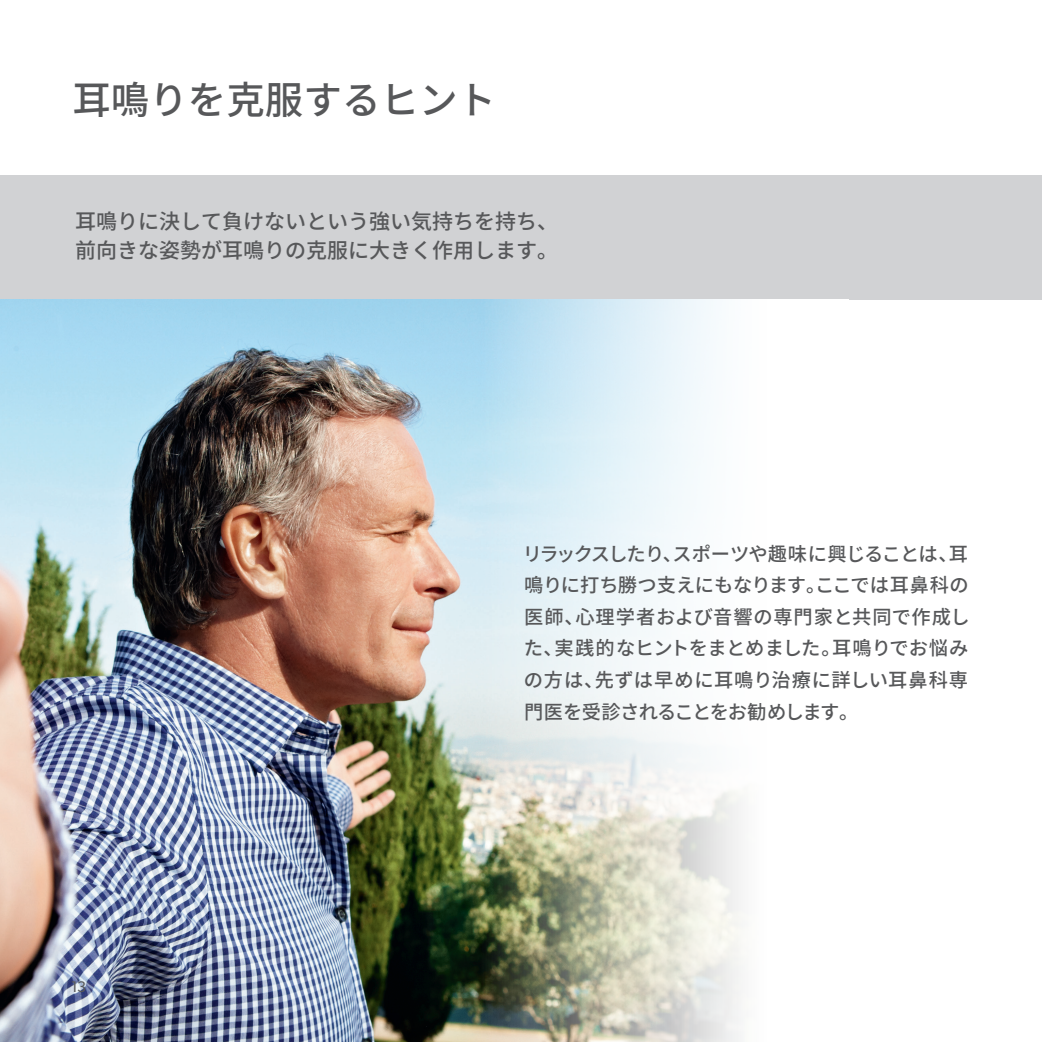
<style>
.page{position:relative;width:1042px;height:1042px;background:#fff}
.page>*{position:absolute;margin:0;border:0;box-sizing:border-box;transform-origin:0 0}
.t1{font:500 38.5px "Source Han Sans";color:#57585a}
.t2{font:500 21px/29.8px "Source Han Sans";color:#57585a}
.t3{font:500 19.25px/31.5px "Source Han Sans";letter-spacing:.01em;color:#57585a;text-align:justify}
.t4{font:15.4px "Gibson";color:#57585a}
</style>
<div class="page">
<div style="left:0;top:175px;width:1042px;height:124px;background:#d1d2d4"></div>
<img style="left:0;top:299px;width:478px;height:743px">
<svg style="left:478px;top:299px;width:263px;height:743px"></svg>
<h1 class="t1" style="left:72px;top:78px;width:425px">耳鳴りを克服するヒント</h1>
<p class="t2" style="left:75px;top:206px;width:484px">耳鳴りに決して負けないという強い気持ちを持ち、前向きな姿勢が耳鳴りの克服に大きく作用します。</p>
<p class="t4" style="left:71px;top:977px;width:17px">13</p>
<p class="t3" style="left:523px;top:538px;width:448px">リラックスしたり、スポーツや趣味に興じることは、耳鳴りに打ち勝つ支えにもなります。ここでは耳鼻科の医師、心理学者および音響の専門家と共同で作成した、実践的なヒントをまとめました。耳鳴りでお悩みの方は、先ずは早めに耳鳴り治療に詳しい耳鼻科専門医を受診されることをお勧めします。</p>
</div>
